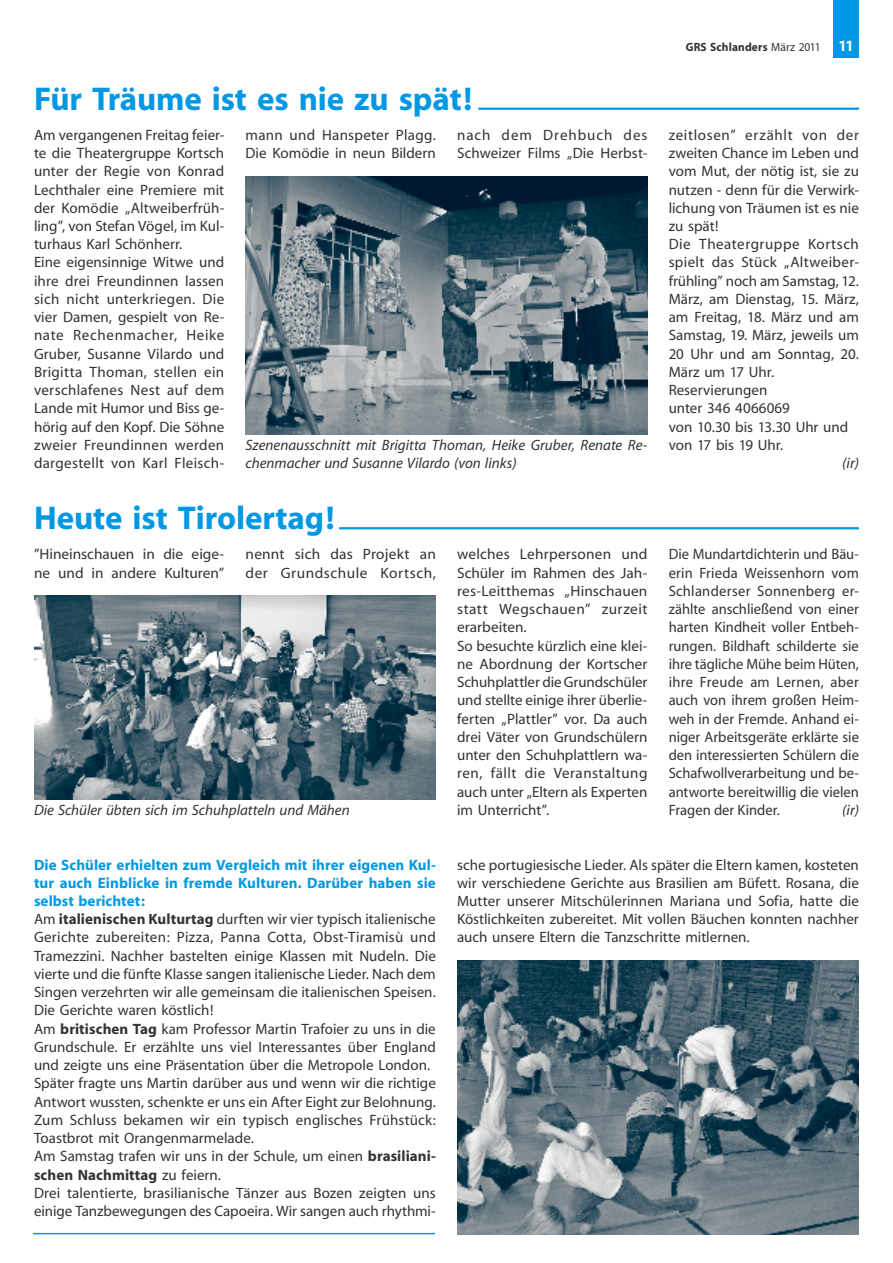
<style>
.page{position:relative;width:893px;height:1263px;background:#fff}
.page>*{position:absolute;margin:0;border:0;box-sizing:border-box;transform-origin:0 0}
.t1{font:700 33px "Myriad";letter-spacing:-.005em;color:#0098e4}
.t2{font:15px/18.3px "Myriad";color:#323232}
.t3{font:italic 15px/18px "Myriad";color:#323232}
.t4{font:15px/18.3px "Myriad";letter-spacing:.03em;color:#323232}
.t5{font:700 12px "Myriad";letter-spacing:.015em;color:#323232;scale:.95 1}
.s1{font-weight:400}
.s2{font-size:15.75px;color:#fff}
.s3{font-weight:700;color:#0098e4}
.s4{font-weight:700}
</style>
<div class="page">
<hr style="left:33px;top:1233px;width:826px;height:1px;background:#0098e4">
<div style="left:435px;top:1198px;width:439px;height:54px;background:#fff"></div>
<hr style="left:478px;top:108px;width:381px;height:2px;background:#0098e4">
<hr style="left:339px;top:527px;width:520px;height:2px;background:#0098e4">
<img style="left:246px;top:176px;width:401px;height:259px">
<img style="left:34px;top:596px;width:402px;height:203px">
<img style="left:457px;top:961px;width:402px;height:273px">
<div style="left:833px;top:0;width:26px;height:57px;background:#0098e4"></div>
<h1 class="t1" style="left:34px;top:82px;width:440px">Für Träume ist es nie zu spät!</h1>
<p class="t2" style="left:34px;top:126px;width:192px">Am vergangenen Freitag feier&shy;te die Theatergruppe Kortsch unter der Regie von Konrad<br>Lechthaler eine Premiere mit der Komödie „Altweiberfrüh&shy;ling”, von Stefan Vögel, im Kul&shy;turhaus Karl Schönherr.<br>Eine eigensinnige Witwe und ihre drei Freundinnen lassen sich nicht unterkriegen. Die vier Damen, gespielt von Re&shy;nate Rechenmacher, Heike<br>Gruber, Susanne Vilardo und<br>Brigitta Thoman, stellen ein verschlafenes Nest auf dem<br>Lande mit Humor und Biss ge&shy;hörig auf den Kopf. Die Söhne zweier Freundinnen werden dargestellt von Karl Fleisch-</p>
<p class="t2" style="left:246px;top:126px;width:192px">mann und Hanspeter Plagg.<br>Die Komödie in neun Bildern</p>
<p class="t2" style="left:457px;top:126px;width:192px">nach dem Drehbuch des<br>Schweizer Films „Die Herbst-</p>
<p class="t3" style="left:246px;top:437px;width:403px">Szenenausschnitt mit Brigitta Thoman, Heike Gruber, Renate Re&shy;chenmacher und Susanne Vilardo (von links)</p>
<h1 class="t1" style="left:34px;top:501px;width:302px">Heute ist Tirolertag!</h1>
<p class="t5" style="left:686px;top:41px;width:179px">GRS Schlanders <span class="s1">März 2011</span> <span class="s2">11</span></p>
<p class="t2" style="left:669px;top:126px;width:192px">zeitlosen” erzählt von der zweiten Chance im Leben und vom Mut, der nötig ist, sie zu nutzen - denn für die Verwirk&shy;lichung von Träumen ist es nie zu spät!<br>Die Theatergruppe Kortsch spielt das Stück „Altweiber&shy;frühling” noch am Samstag, 12.<br>März, am Dienstag, 15. März, am Freitag, 18. März und am<br>Samstag, 19. März, jeweils um<br>20 Uhr und am Sonntag, 20.<br>März um 17 Uhr.<br>Reservierungen<br>unter 346 4066069<br>von 10.30 bis 13.30 Uhr und von 17 bis 19 Uhr.</p>
<p class="t3" style="left:842px;top:455px;width:18px">(ir)</p>
<p class="t2" style="left:34px;top:546px;width:192px">”Hineinschauen in die eige&shy;ne und in andere Kulturen”</p>
<p class="t4" style="left:246px;top:546px;width:192px">nennt sich das Projekt an der Grundschule Kortsch,</p>
<p class="t2" style="left:457px;top:546px;width:192px">welches Lehrpersonen und<br>Schüler im Rahmen des Jah&shy;res-Leitthemas „Hinschauen statt Wegschauen” zurzeit erarbeiten.<br>So besuchte kürzlich eine klei&shy;ne Abordnung der Kortscher<br>Schuhplattler die Grundschüler und stellte einige ihrer überlie&shy;ferten „Plattler” vor. Da auch drei Väter von Grundschülern unter den Schuhplattlern wa&shy;ren, fällt die Veranstaltung auch unter „Eltern als Experten im Unterricht”.</p>
<p class="t2" style="left:669px;top:546px;width:192px;text-align:justify">Die Mundartdichterin und Bäu&shy;erin Frieda Weissenhorn vom Schlanderser Sonnenberg er&shy;zählte anschließend von einer harten Kindheit voller Entbeh&shy;rungen. Bildhaft schilderte sie ihre tägliche Mühe beim Hüten, ihre Freude am Lernen, aber auch von ihrem großen Heim&shy;weh in der Fremde. Anhand ei&shy;niger Arbeitsgeräte erklärte sie den interessierten Schülern die Schafwollverarbeitung und be&shy;antworte bereitwillig die vielen</p>
<p class="t3" style="left:34px;top:801px;width:317px">Die Schüler übten sich im Schuhplatteln und Mähen</p>
<p class="t2" style="left:669px;top:801px;width:113px">Fragen der Kinder.</p>
<p class="t3" style="left:842px;top:801px;width:18px">(ir)</p>
<p class="t2" style="left:34px;top:856px;width:403px"><span class="s3">Die Schüler erhielten zum Vergleich mit ihrer eigenen Kul&shy;tur auch Einblicke in fremde Kulturen. Darüber haben sie selbst berichtet:<br></span>Am <span class="s4">italienischen Kulturtag</span> durften wir vier typisch italienische Gerichte zubereiten: Pizza, Panna Cotta, Obst-Tiramisù und Tramezzini. Nachher bastelten einige Klassen mit Nudeln. Die vierte und die fünfte Klasse sangen italienische Lieder. Nach dem Singen verzehrten wir alle gemeinsam die italienischen Speisen.<br>Die Gerichte waren köstlich!<br>Am <span class="s4">britischen Tag</span> kam Professor Martin Trafoier zu uns in die Grundschule. Er erzählte uns viel Interessantes über England und zeigte uns eine Präsentation über die Metropole London.<br>Später fragte uns Martin darüber aus und wenn wir die richtige Antwort wussten, schenkte er uns ein After Eight zur Belohnung.<br>Zum Schluss bekamen wir ein typisch englisches Frühstück:<br>Toastbrot mit Orangenmarmelade.<br>Am Samstag trafen wir uns in der Schule, um einen <span class="s4">brasiliani&shy;schen Nachmittag</span> zu feiern.<br>Drei talentierte, brasilianische Tänzer aus Bozen zeigten uns einige Tanzbewegungen des Capoeira. Wir sangen auch rhythmi-</p>
<p class="t2" style="left:457px;top:856px;width:403px;text-align:justify">sche portugiesische Lieder. Als später die Eltern kamen, kosteten wir verschiedene Gerichte aus Brasilien am Büfett. Rosana, die Mutter unserer Mitschülerinnen Mariana und Sofia, hatte die Köstlichkeiten zubereitet. Mit vollen Bäuchen konnten nachher auch unsere Eltern die Tanzschritte mitlernen.</p>
</div>
